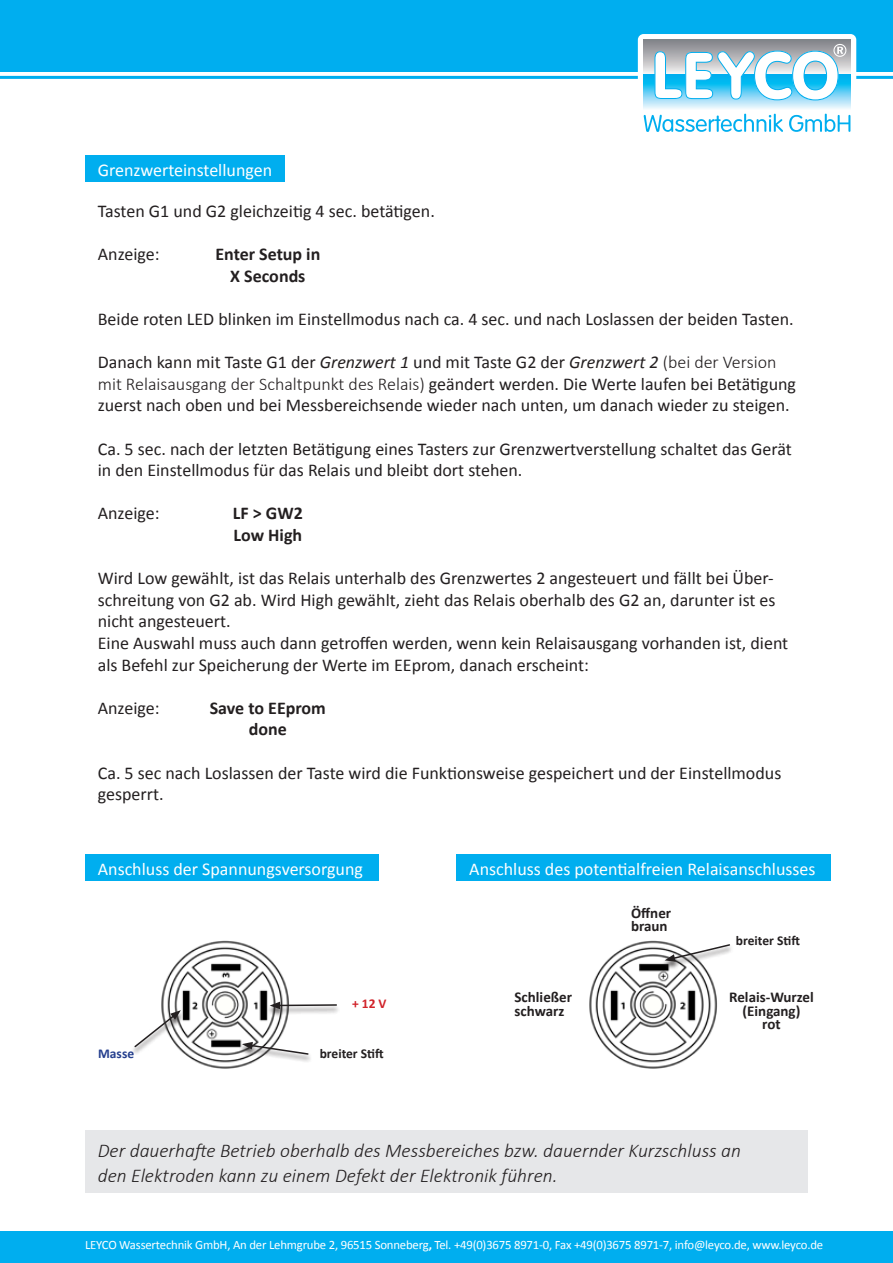
<style>
.page{position:relative;width:893px;height:1263px;background:#fff}
.page>*{position:absolute;margin:0;border:0;box-sizing:border-box;transform-origin:0 0}
.t1{font:italic 300 19.5px/24.8px "Calibri";color:#231f20}
.t2{font:18px/21.6px "Calibri";color:#231f20}
.t3{font:18px "Calibri";color:#fff}
.t4{font:700 18px/21.6px "Calibri";color:#231f20;text-align:center}
.t5{font:700 15px/13.5px "Calibri";color:#231f20}
.t6{font:700 13.5px "Calibri";color:#231f20}
.t7{font:700 13.5px "Calibri";color:#253f8e}
.t8{font:700 13.5px "Calibri";color:#d1232a}
.t9{font:12.75px "Calibri";letter-spacing:-.015em;color:#fff}
.s1{font-style:italic}
.s2{font-weight:300}
.s3{font-weight:700}
</style>
<div class="page">
<div style="left:0;top:1231px;width:893px;height:32px;background:#00aeef"></div>
<div style="left:0;top:0;width:893px;height:72px;background:#00aeef"></div>
<hr style="left:0;top:76px;width:893px;height:3px;background:#00aeef">
<svg style="left:638px;top:34px;width:218px;height:98px"></svg>
<div style="left:85px;top:156px;width:200px;height:26px;background:#00aeef"></div>
<div style="left:85px;top:854px;width:293px;height:27px;background:#00aeef"></div>
<div style="left:456px;top:854px;width:375px;height:27px;background:#00aeef"></div>
<img style="left:161px;top:940px;width:128px;height:129px">
<img style="left:589px;top:940px;width:128px;height:129px">
<div style="left:130px;top:1010px;width:55px;height:46px;background:#231f20;opacity:.75"></div>
<svg style="left:133px;top:1010px;width:48px;height:39px"></svg>
<div style="left:238px;top:1042px;width:75px;height:21px;background:#231f20;opacity:.75"></div>
<svg style="left:242px;top:1042px;width:68px;height:14px"></svg>
<div style="left:266px;top:1001px;width:75px;height:17px;background:#231f20;opacity:.75"></div>
<svg style="left:270px;top:1001px;width:68px;height:8px"></svg>
<div style="left:660px;top:944px;width:74px;height:26px;background:#231f20;opacity:.75"></div>
<svg style="left:665px;top:943px;width:66px;height:19px"></svg>
<div style="left:85px;top:1130px;width:723px;height:63px;background:#e6e7e9"></div>
<p class="t3" style="left:98px;top:158px;width:176px">Grenzwerteinstellungen</p>
<p class="t2" style="left:98px;top:200px;width:339px">Tasten G1 und G2 gleichzeitig 4 sec. betätigen.</p>
<p class="t2" style="left:98px;top:243px;width:63px">Anzeige:</p>
<p class="t4" style="left:215px;top:243px;width:106px">Enter Setup in<br>X Seconds</p>
<p class="t2" style="left:98px;top:308px;width:697px">Beide roten LED blinken im Einstellmodus nach ca. 4 sec. und nach Loslassen der beiden Tasten.</p>
<p class="t2" style="left:98px;top:351px;width:700px">Danach kann mit Taste G1 der <span class="s1">Grenzwert 1</span> und mit Taste G2 der <span class="s1">Grenzwert 2</span> <span class="s2">(bei der Version mit Relaisausgang der Schaltpunkt des Relais)</span> geändert werden. Die Werte laufen bei Betätigung zuerst nach oben und bei Messbereichsende wieder nach unten, um danach wieder zu steigen.</p>
<p class="t2" style="left:98px;top:438px;width:696px">Ca. 5 sec. nach der letzten Betätigung eines Tasters zur Grenzwertverstellung schaltet das Gerät in den Einstellmodus für das Relais und bleibt dort stehen.</p>
<p class="t2" style="left:98px;top:503px;width:63px">Anzeige:</p>
<p class="t4" style="left:233px;top:502px;width:71px;text-align:left">LF &gt; GW2<br>Low High</p>
<p class="t2" style="left:98px;top:567px;width:692px">Wird Low gewählt, ist das Relais unterhalb des Grenzwertes 2 angesteuert und fällt bei Über&shy;schreitung von G2 ab. Wird High gewählt, zieht das Relais oberhalb des G2 an, darunter ist es nicht angesteuert.<br>Eine Auswahl muss auch dann getroffen werden, wenn kein Relaisausgang vorhanden ist, dient als Befehl zur Speicherung der Werte im EEprom, danach erscheint:</p>
<p class="t2" style="left:98px;top:697px;width:63px">Anzeige:</p>
<p class="t4" style="left:210px;top:697px;width:118px">Save to EEprom done</p>
<p class="t2" style="left:98px;top:762px;width:685px">Ca. 5 sec nach Loslassen der Taste wird die Funktionsweise gespeichert und der Einstellmodus gesperrt.</p>
<p class="t3" style="left:98px;top:857px;width:267px">Anschluss der Spannungsversorgung</p>
<p class="t3" style="left:469px;top:857px;width:348px">Anschluss des potentialfreien Relaisanschlusses</p>
<p class="t5" style="left:631px;top:906px;width:42px">Öffner braun</p>
<p class="t6" style="left:736px;top:932px;width:66px">breiter Stift</p>
<p class="t5" style="left:514px;top:990px;width:59px">Schließer schwarz</p>
<p class="t8" style="left:352px;top:995px;width:36px">+ 12 V</p>
<p class="t5" style="left:729px;top:990px;width:86px;text-align:center">Relais-Wurzel (Eingang)<br>rot</p>
<p class="t7" style="left:98px;top:1045px;width:38px">Masse</p>
<p class="t6" style="left:320px;top:1045px;width:66px">breiter Stift</p>
<p class="t1" style="left:98px;top:1138px;width:645px">Der dauerhafte Betrieb oberhalb des Messbereiches bzw. dauernder Kurzschluss an den Elektroden kann zu einem Defekt der Elektronik führen.</p>
<p class="t9" style="left:85px;top:1237px;width:740px">LEYCO Wassertechnik GmbH, An der Lehmgrube 2, 96515 Sonneberg<span class="s3">,</span> Tel. +49(0)3675 8971-0, Fax +49(0)3675 8971-7, info@leyco.de, www.leyco.de</p>
</div>
